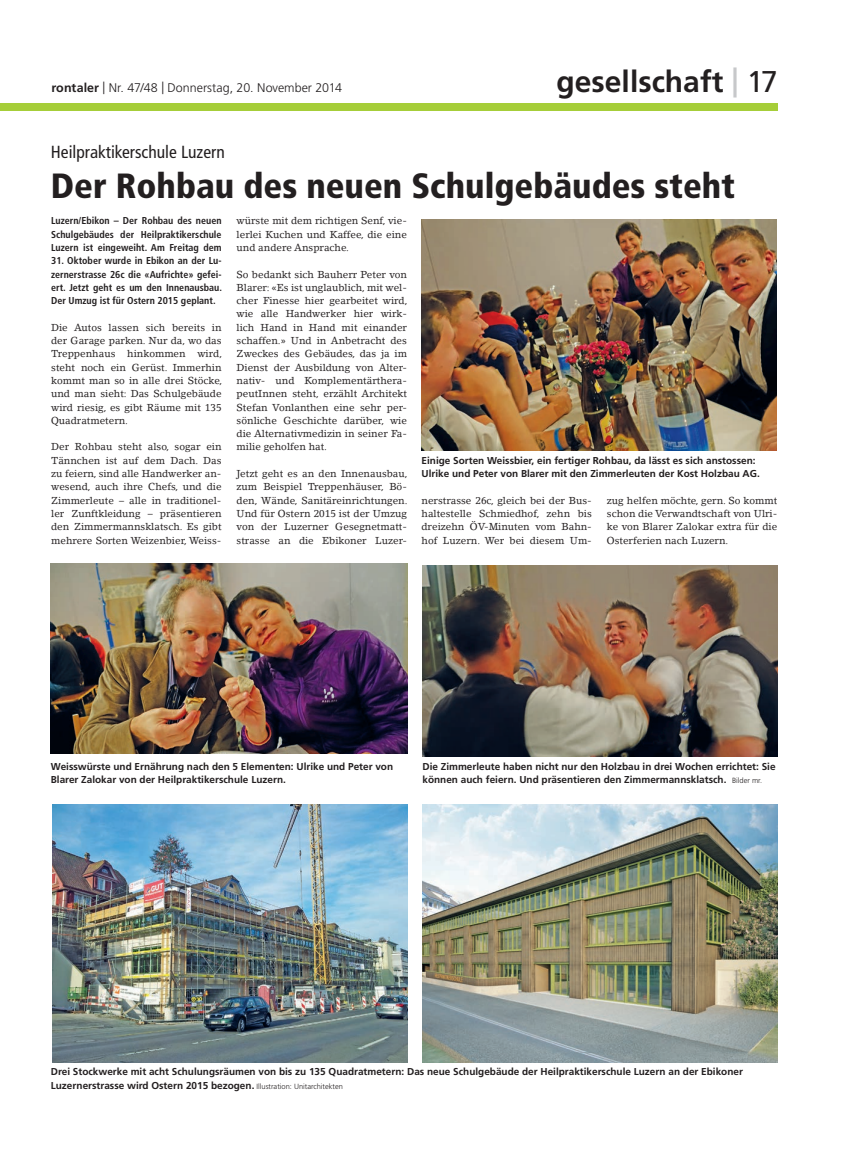
<style>
.page{position:relative;width:847px;height:1149px;background:#fff}
.page>*{position:absolute;margin:0;border:0;box-sizing:border-box;transform-origin:0 0}
.Titel_Aufmacher{font:900 condensed 35px "Frutiger";color:#231f20}
.Kapitel{font:700 30px "Frutiger";color:#231f20}
.Übertitel{font:condensed 17.5px "Frutiger";color:#231f20}
.Datum{font:300 12.5px "Frutiger";color:#231f20}
.Lauftext_Artikel{font:10px/13.2px "Lino Letter";color:#231f20;text-align:justify}
.Legende{font:700 10px/13.2px "Frutiger";color:#231f20}
.Lead{font:700 condensed 10px/13.2px "Frutiger";color:#231f20;text-align:justify}
.s1{font-weight:700}
.s2{color:#c7c8ca}
.s3{font-weight:400}
.s4{font-weight:300;font-size:7.5px}
</style>
<div class="page">
<div style="left:0;top:103px;width:7px;height:7px;background:#a6ce39"></div>
<div style="left:7px;top:103px;width:771px;height:7px;background:#a6ce39"></div>
<img style="left:421px;top:220px;width:356px;height:230px">
<img style="left:51px;top:563px;width:356px;height:190px">
<img style="left:422px;top:804px;width:355px;height:257px">
<img style="left:422px;top:565px;width:356px;height:191px">
<img style="left:53px;top:804px;width:354px;height:257px">
<p class="Datum" style="left:51px;top:80px;width:292px"><span class="s1">rontaler</span> | Nr. 47/48 | Donnerstag, 20. November 2014</p>
<p class="Kapitel" style="left:557px;top:64px;width:223px">gesellschaft <span class="s2">|</span> <span class="s3">17</span></p>
<p class="Übertitel" style="left:51px;top:141px;width:175px">Heilpraktikerschule Luzern</p>
<p class="Titel_Aufmacher" style="left:51px;top:164px;width:686px">Der Rohbau des neuen Schulgebäudes steht</p>
<p class="Lead" style="left:51px;top:214px;width:172px">Luzern/Ebikon – Der Rohbau des neuen Schulgebäudes der Heilpraktikerschule Luzern ist eingeweiht. Am Freitag dem</p>
<p class="Lead" style="left:51px;top:254px;width:172px">31. Oktober wurde in Ebikon an der Lu&shy;zernerstrasse 26c die «Aufrichte» gefei&shy;ert. Jetzt geht es um den Innenausbau.<br>Der Umzug ist für Ostern 2015 geplant.</p>
<p class="Lauftext_Artikel" style="left:51px;top:320px;width:172px">Die Autos lassen sich bereits in der Garage parken. Nur da, wo das Treppenhaus hinkommen wird, steht noch ein Gerüst. Immerhin kommt man so in alle drei Stöcke, und man sieht: Das Schulgebäude wird riesig, es gibt Räume mit 135<br>Quadratmetern.</p>
<p class="Lauftext_Artikel" style="left:51px;top:440px;width:172px">Der Rohbau steht also, sogar ein Tännchen ist auf dem Dach. Das zu feiern, sind alle Handwerker an&shy;wesend, auch ihre Chefs, und die Zimmerleute – alle in traditionel&shy;ler Zunftkleidung – präsentieren den Zimmermannsklatsch. Es gibt mehrere Sorten Weizenbier, Weiss-</p>
<p class="Lauftext_Artikel" style="left:237px;top:214px;width:172px">würste mit dem richtigen Senf, vie&shy;lerlei Kuchen und Kaffee, die eine und andere Ansprache.</p>
<p class="Lauftext_Artikel" style="left:237px;top:267px;width:172px">So bedankt sich Bauherr Peter von Blarer: «Es ist unglaublich, mit wel&shy;cher Finesse hier gearbeitet wird, wie alle Handwerker hier wirk&shy;lich Hand in Hand mit einander schaffen.» Und in Anbetracht des Zweckes des Gebäudes, das ja im Dienst der Ausbildung von Alter&shy;nativ- und Komplementärthera&shy;peutInnen steht, erzählt Architekt Stefan Vonlanthen eine sehr per&shy;sönliche Geschichte darüber, wie die Alternativmedizin in seiner Fa&shy;milie geholfen hat.</p>
<p class="Lauftext_Artikel" style="left:237px;top:466px;width:172px">Jetzt geht es an den Innenausbau, zum Beispiel Treppenhäuser, Bö&shy;den, Wände, Sanitäreinrichtungen.<br>Und für Ostern 2015 ist der Umzug von der Luzerner Gesegnetmatt&shy;strasse an die Ebikoner Luzer-</p>
<p class="Legende" style="left:421px;top:453px;width:340px">Einige Sorten Weissbier, ein fertiger Rohbau, da lässt es sich anstossen:<br>Ulrike und Peter von Blarer mit den Zimmerleuten der Kost Holzbau AG.</p>
<p class="Lauftext_Artikel" style="left:421px;top:493px;width:172px">nerstrasse 26c, gleich bei der Bus&shy;haltestelle Schmiedhof, zehn bis dreizehn ÖV-Minuten vom Bahn&shy;hof Luzern. Wer bei diesem Um-</p>
<p class="Lauftext_Artikel" style="left:607px;top:493px;width:172px">zug helfen möchte, gern. So kommt schon die Verwandtschaft von Ulri&shy;ke von Blarer Zalokar extra für die Osterferien nach Luzern.</p>
<p class="Legende" style="left:51px;top:759px;width:344px">Weisswürste und Ernährung nach den 5 Elementen: Ulrike und Peter von<br>Blarer Zalokar von der Heilpraktikerschule Luzern.</p>
<p class="Legende" style="left:422px;top:759px;width:355px">Die Zimmerleute haben nicht nur den Holzbau in drei Wochen errichtet: Sie können auch feiern. Und präsentieren den Zimmermannsklatsch. <span class="s4">Bilder mr.</span></p>
<p class="Legende" style="left:51px;top:1064px;width:694px">Drei Stockwerke mit acht Schulungsräumen von bis zu 135 Quadratmetern: Das neue Schulgebäude der Heilpraktikerschule Luzern an der Ebikoner</p>
<p class="Legende" style="left:51px;top:1078px;width:294px">Luzernerstrasse wird Ostern 2015 bezogen. <span class="s4">Illustration: Unitarchitekten</span></p>
</div>
